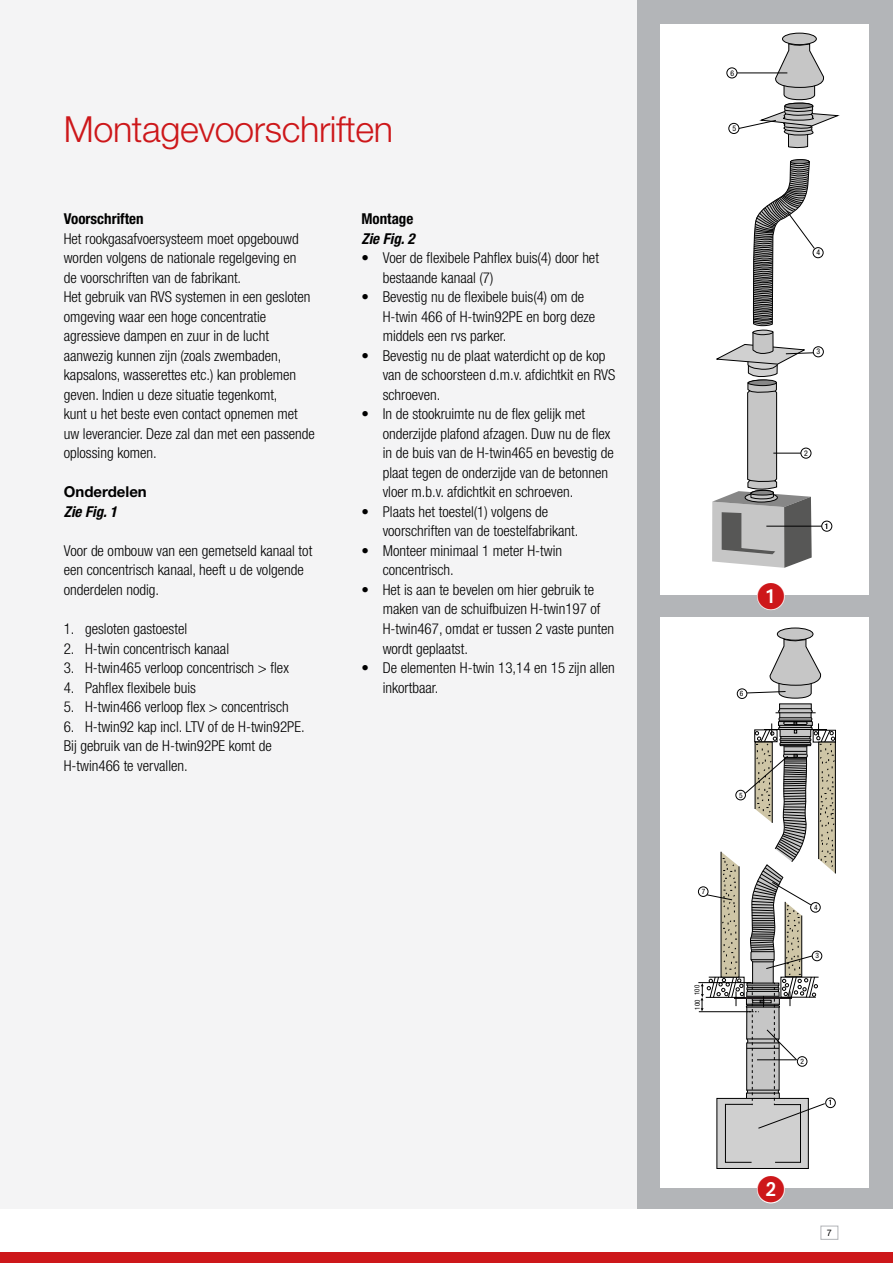
<style>
.page{position:relative;width:893px;height:1263px;background:#fff}
.page>*{position:absolute;margin:0;border:0;box-sizing:border-box;transform-origin:0 0}
.t1{font:300 36px "Helvetica Neue";letter-spacing:-.01em;color:#cd171a}
.t2{font:27px "European Pi One";color:#cd171a}
.t3{font:300 condensed 15px/19.5px "Helvetica Neue";color:#000}
.t4{font:700 condensed 15px "Helvetica Neue";color:#000}
.t5{font:italic 700 condensed 15px "Helvetica Neue";color:#000}
.t6{font:700 15px "Helvetica Neue";color:#000}
.t7{font:9px "Helvetica Neue";color:#000}
.t8{font:condensed 7.8px "Helvetica Neue";color:#000}
.t9{font:condensed 7.35px "Helvetica Neue LT Std";color:#000}
.t10{font:condensed 6.9px "Helvetica Neue";color:#000}
</style>
<div class="page">
<div style="left:821px;top:1226px;width:17px;height:13px;background:#fff;border:1px solid #b3b5b8"></div>
<div style="left:0;top:1252px;width:893px;height:11px;background:#cd171a"></div>
<div style="left:0;top:0;width:638px;height:1208px;background:#f4f4f5"></div>
<div style="left:638px;top:0;width:255px;height:1208px;background:#b3b5b8"></div>
<div style="left:660px;top:25px;width:208px;height:570px;background:#fff"></div>
<div style="left:782px;top:33px;width:34px;height:12px;background:#c6c6c6;border-radius:50%"></div>
<div style="left:782px;top:33px;width:34px;height:12px;border:1px solid #000;border-radius:50%"></div>
<svg style="left:712px;top:43px;width:126px;height:525px"></svg>
<div style="left:781px;top:149px;width:35px;height:9px;background:#fff"></div>
<div style="left:660px;top:618px;width:208px;height:570px;background:#fff"></div>
<div style="left:717px;top:1098px;width:91px;height:70px;background:#d0d0d0"></div>
<div style="left:716px;top:1098px;width:93px;height:71px;border:1px solid #000"></div>
<hr style="left:698px;top:982px;width:53px;height:1px;background:#000">
<hr style="left:699px;top:1011px;width:53px;height:1px;background:#000">
<div style="left:698px;top:886px;width:10px;height:11px;border:1px solid #000;border-radius:50%"></div>
<svg style="left:700px;top:627px;width:136px;height:536px"></svg>
<div style="left:757px;top:1175px;width:28px;height:28px;background:#fff;border-radius:50%"></div>
<div style="left:757px;top:582px;width:28px;height:28px;background:#fff;border-radius:50%"></div>
<h1 class="t1" style="left:64px;top:107px;width:331px">Montagevoorschriften</h1>
<p class="t4" style="left:64px;top:210px;width:81px">Voorschriften</p>
<p class="t3" style="left:64px;top:229px;width:253px">Het rookgasafvoersysteem moet opgebouwd worden volgens de nationale regelgeving en<br>de voorschriften van de fabrikant.<br>Het gebruik van RVS systemen in een gesloten omgeving waar een hoge concentratie agressieve dampen en zuur in de lucht aanwezig kunnen zijn (zoals zwembaden, kapsalons, wasserettes etc.) kan problemen geven. Indien u deze situatie tegenkomt,<br>kunt u het beste even contact opnemen met uw leverancier. Deze zal dan met een passende oplossing komen.</p>
<p class="t6" style="left:64px;top:483px;width:85px">Onderdelen</p>
<p class="t5" style="left:64px;top:503px;width:55px">Zie Fig. 1</p>
<p class="t3" style="left:64px;top:541px;width:250px">Voor de ombouw van een gemetseld kanaal tot een concentrisch kanaal, heeft u de volgende onderdelen nodig.</p>
<p class="t3" style="left:64px;top:619px;width:125px">1. gesloten gastoestel</p>
<p class="t3" style="left:64px;top:638px;width:167px">2. H-twin concentrisch kanaal</p>
<p class="t3" style="left:64px;top:658px;width:227px">3. H-twin465 verloop concentrisch &gt; flex</p>
<p class="t3" style="left:64px;top:677px;width:134px">4. Pahflex flexibele buis</p>
<p class="t3" style="left:64px;top:697px;width:227px">5. H-twin466 verloop flex &gt; concentrisch</p>
<p class="t3" style="left:64px;top:716px;width:242px">6. H-twin92 kap incl. LTV of de H-twin92PE.<br>Bij gebruik van de H-twin92PE komt de<br>H-twin466 te vervallen.</p>
<p class="t4" style="left:361px;top:210px;width:53px">Montage</p>
<p class="t5" style="left:361px;top:230px;width:55px">Zie Fig. 2</p>
<p class="t3" style="left:383px;top:248px;width:218px;text-indent:-21px">• Voer de flexibele Pahflex buis(4) door het bestaande kanaal (7)</p>
<p class="t3" style="left:383px;top:287px;width:214px;text-indent:-21px">• Bevestig nu de flexibele buis(4) om de<br>H-twin 466 of H-twin92PE en borg deze middels een rvs parker.</p>
<p class="t3" style="left:383px;top:346px;width:234px;text-indent:-21px">• Bevestig nu de plaat waterdicht op de kop van de schoorsteen d.m.v. afdichtkit en RVS schroeven.</p>
<p class="t3" style="left:383px;top:404px;width:233px;text-indent:-21px">• In de stookruimte nu de flex gelijk met onderzijde plafond afzagen. Duw nu de flex in de buis van de H-twin465 en bevestig de plaat tegen de onderzijde van de betonnen vloer m.b.v. afdichtkit en schroeven.</p>
<p class="t3" style="left:383px;top:502px;width:197px;text-indent:-21px">• Plaats het toestel(1) volgens de voorschriften van de toestelfabrikant.</p>
<p class="t3" style="left:383px;top:541px;width:181px;text-indent:-21px">• Monteer minimaal 1 meter H-twin concentrisch.</p>
<p class="t3" style="left:383px;top:580px;width:233px;text-indent:-21px">• Het is aan te bevelen om hier gebruik te maken van de schuifbuizen H-twin197 of H-twin467, omdat er tussen 2 vaste punten wordt geplaatst.</p>
<p class="t3" style="left:383px;top:658px;width:234px;text-indent:-21px">• De elementen H-twin 13,14 en 15 zijn allen inkortbaar.</p>
<p class="t8" style="left:730px;top:69px;width:5px">6</p>
<p class="t8" style="left:732px;top:124px;width:5px">5</p>
<p class="t8" style="left:816px;top:248px;width:5px">4</p>
<p class="t8" style="left:817px;top:347px;width:5px">3</p>
<p class="t8" style="left:804px;top:449px;width:5px">2</p>
<h2 class="t2" style="left:757px;top:581px;width:28px">1</h2>
<p class="t8" style="left:825px;top:522px;width:5px">1</p>
<p class="t9" style="left:740px;top:690px;width:5px">6</p>
<p class="t9" style="left:739px;top:791px;width:5px">5</p>
<p class="t9" style="left:702px;top:888px;width:5px">7</p>
<p class="t10" style="left:693px;top:995px;width:11px;rotate:-90deg">100</p>
<p class="t10" style="left:693px;top:1009px;width:11px;rotate:-90deg">100</p>
<p class="t9" style="left:814px;top:903px;width:5px">4</p>
<p class="t9" style="left:815px;top:951px;width:5px">3</p>
<p class="t9" style="left:800px;top:1057px;width:5px">2</p>
<p class="t9" style="left:829px;top:1098px;width:5px">1</p>
<h2 class="t2" style="left:757px;top:1174px;width:28px">2</h2>
<p class="t7" style="left:827px;top:1227px;width:7px">7</p>
</div>
